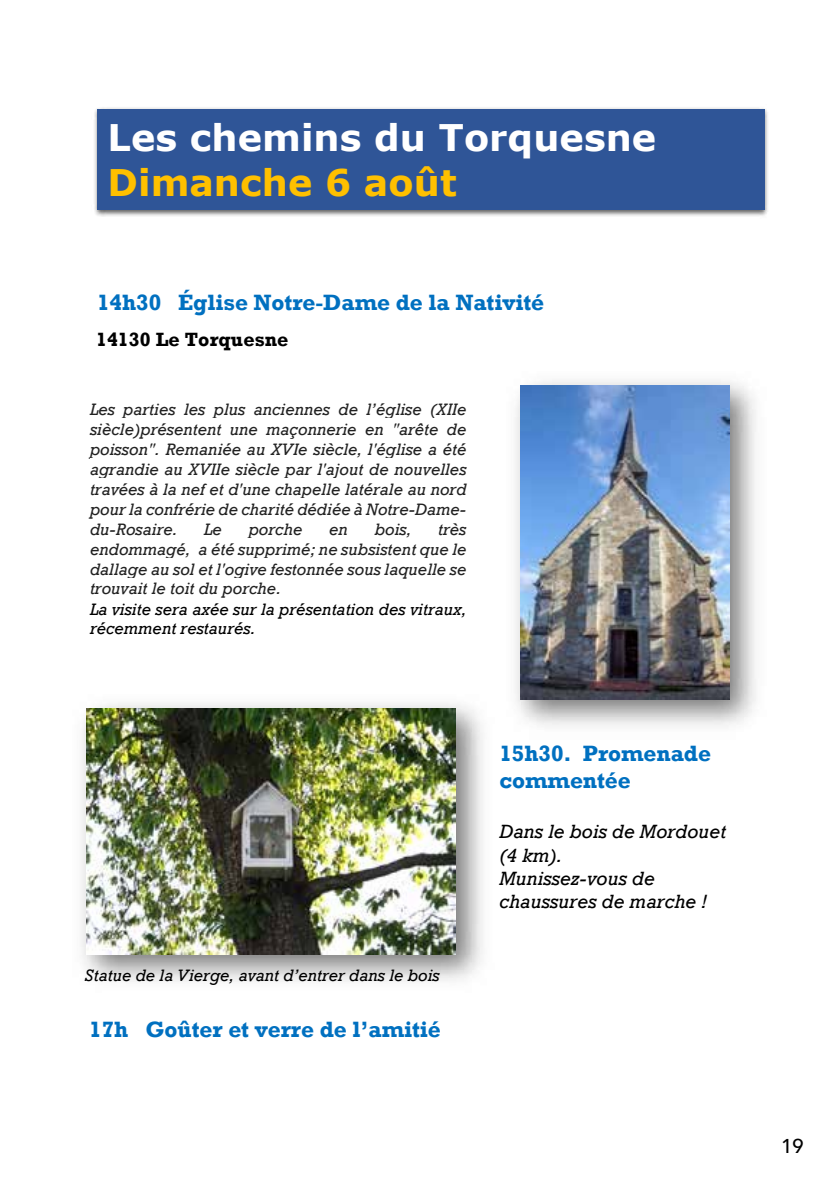
<style>
.page{position:relative;width:840px;height:1191px;background:#fff}
.page>*{position:absolute;margin:0;border:0;box-sizing:border-box;transform-origin:0 0}
.t1{font:700 36.6px "Verdana";color:#fff}
.t2{font:700 36.6px "Verdana";color:#ffc000}
.t3{font:700 22.8px/26.4px "Rockwell";letter-spacing:-.005em;color:#0070c0}
.t4{font:500 20px "Avenir";color:#000}
.t5{font:italic 19.6px/23.4px "Rockwell";letter-spacing:.005em;color:#000}
.t6{font:700 19.6px "Rockwell";letter-spacing:.005em;color:#000}
.t7{font:italic 17px/20px "Rockwell";color:#222;text-align:justify}
.t8{font:italic 17px/19.6px "Rockwell";color:#000}
</style>
<div class="page">
<img style="left:95px;top:107px;width:672px;height:110px">
<img style="left:94px;top:110px;width:674px;height:103px">
<div style="left:97px;top:109px;width:667px;height:101px;background:#2f5597"></div>
<img style="left:515px;top:380px;width:241px;height:346px">
<img style="left:520px;top:385px;width:209px;height:314px">
<img style="left:81px;top:703px;width:402px;height:279px">
<img style="left:86px;top:708px;width:369px;height:246px">
<h1 class="t1" style="left:108px;top:112px;width:550px">Les chemins du Torquesne</h1>
<h1 class="t2" style="left:108px;top:157px;width:350px">Dimanche 6 août</h1>
<h2 class="t3" style="left:97px;top:289px;width:448px">14h30 Église Notre-Dame de la Nativité</h2>
<p class="t6" style="left:96px;top:327px;width:194px">14130 Le Torquesne</p>
<p class="t7" style="left:90px;top:400px;width:378px">Les parties les plus anciennes de l’église (XIIe siècle)présentent une maçonnerie en "arête de poisson". Remaniée au XVIe siècle, l'église a été agrandie au XVIIe siècle par l'ajout de nouvelles travées à la nef et d'une chapelle latérale au nord pour la confrérie de charité dédiée à Notre-Dame&shy;du-Rosaire.</p>
<p class="t7" style="left:204px;top:519px;width:19px">Le</p>
<p class="t7" style="left:248px;top:519px;width:55px">porche</p>
<p class="t7" style="left:329px;top:519px;width:20px">en</p>
<p class="t7" style="left:374px;top:519px;width:38px">bois,</p>
<p class="t7" style="left:90px;top:519px;width:378px;text-indent:348px">très endommagé, a été supprimé; ne subsistent que le dallage au sol et l'ogive festonnée sous laquelle se trouvait le toit du porche.</p>
<p class="t8" style="left:90px;top:599px;width:378px">La visite sera axée sur la présentation des vitraux, récemment restaurés.</p>
<p class="t8" style="left:85px;top:966px;width:356px">Statue de la Vierge, avant d’entrer dans le bois</p>
<h2 class="t3" style="left:89px;top:1016px;width:353px">17h Goûter et verre de l’amitié</h2>
<h2 class="t3" style="left:499px;top:740px;width:213px">15h30. Promenade commentée</h2>
<p class="t5" style="left:499px;top:820px;width:228px">Dans le bois de Mordouet (4 km).<br>Munissez-vous de chaussures de marche !</p>
<p class="t4" style="left:780px;top:1129px;width:24px">19</p>
</div>
